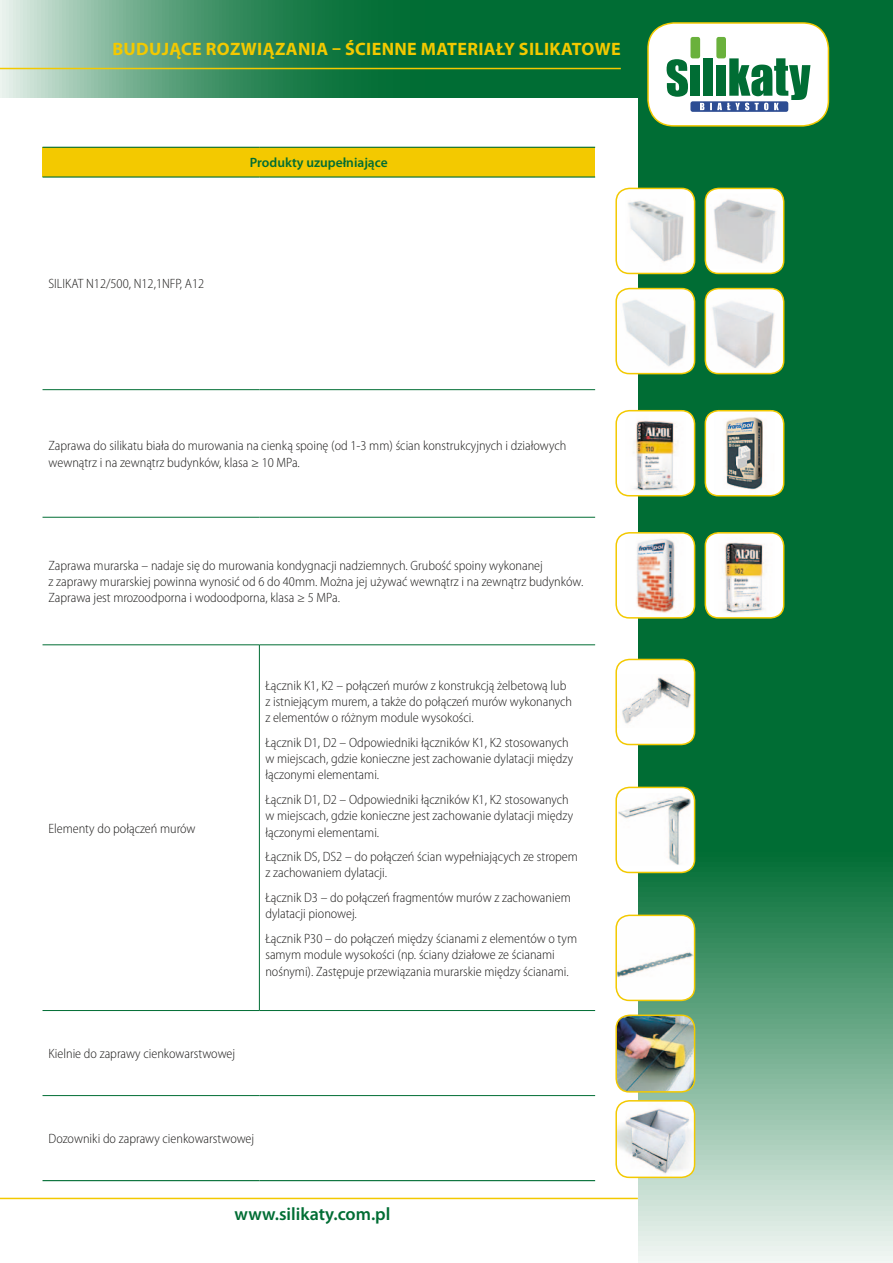
<style>
.page{position:relative;width:893px;height:1263px;background:#fff}
.page>*{position:absolute;margin:0;border:0;box-sizing:border-box;transform-origin:0 0}
.t1{font:700 18px "Myriad Pro";letter-spacing:.02em;color:#f3c900}
.t2{font:600 18px "Myriad Pro";color:#006d34}
.t3{font:300 semi-condensed 13.5px/16.2px "Myriad Pro";color:#1d1c1b}
.t4{font:600 13.5px "Myriad Pro";color:#006d34}
</style>
<div class="page">
<svg style="left:638px;top:98px;width:255px;height:1165px;background:#33895b"></svg>
<svg style="left:0;top:0;width:893px;height:98px;background:#2f8758"></svg>
<hr style="left:0;top:68px;width:621px;height:1px;background:#f3c900">
<div style="left:43px;top:147px;width:552px;height:30px;background:#f3c900"></div>
<hr style="left:43px;top:147px;width:216px;height:1px;background:#006d34">
<hr style="left:259px;top:147px;width:336px;height:1px;background:#006d34">
<hr style="left:43px;top:176px;width:216px;height:2px;background:#006d34">
<hr style="left:259px;top:176px;width:336px;height:2px;background:#006d34">
<hr style="left:43px;top:389px;width:216px;height:1px;background:#006d34">
<hr style="left:259px;top:389px;width:336px;height:1px;background:#006d34">
<hr style="left:43px;top:517px;width:216px;height:1px;background:#006d34">
<hr style="left:259px;top:517px;width:336px;height:1px;background:#006d34">
<hr style="left:43px;top:644px;width:216px;height:1px;background:#006d34">
<hr style="left:43px;top:1010px;width:216px;height:1px;background:#006d34">
<hr style="left:43px;top:1095px;width:216px;height:1px;background:#006d34">
<hr style="left:259px;top:1095px;width:336px;height:1px;background:#006d34">
<hr style="left:43px;top:1180px;width:216px;height:1px;background:#006d34">
<hr style="left:259px;top:1180px;width:336px;height:1px;background:#006d34">
<hr style="left:259px;top:644px;width:336px;height:1px;background:#006d34">
<hr style="left:259px;top:645px;width:1px;height:365px;background:#006d34">
<hr style="left:259px;top:1010px;width:336px;height:1px;background:#006d34">
<div style="left:616px;top:411px;width:79px;height:85px;background:#fff;border-radius:13px"></div>
<img style="left:633px;top:420px;width:43px;height:71px">
<div style="left:615px;top:410px;width:80px;height:86px;border:2px solid #f3c900;border-radius:13px"></div>
<div style="left:616px;top:533px;width:79px;height:85px;background:#fff;border-radius:13px"></div>
<img style="left:636px;top:538px;width:39px;height:75px">
<div style="left:615px;top:532px;width:80px;height:87px;border:2px solid #f3c900;border-radius:13px"></div>
<div style="left:616px;top:659px;width:79px;height:85px;background:#fff;border-radius:13px"></div>
<img style="left:622px;top:677px;width:69px;height:47px">
<div style="left:615px;top:659px;width:80px;height:86px;border:2px solid #f3c900;border-radius:13px"></div>
<img style="left:618px;top:1015px;width:77px;height:77px">
<div style="left:615px;top:1014px;width:80px;height:78px;border:2px solid #f3c900;border-radius:13px"></div>
<img style="left:618px;top:1101px;width:77px;height:76px">
<div style="left:615px;top:1100px;width:80px;height:78px;border:2px solid #f3c900;border-radius:13px"></div>
<div style="left:616px;top:915px;width:79px;height:85px;background:#fff;border-radius:13px"></div>
<img style="left:618px;top:919px;width:77px;height:78px">
<div style="left:615px;top:914px;width:80px;height:87px;border:2px solid #f3c900;border-radius:13px"></div>
<div style="left:616px;top:787px;width:79px;height:85px;background:#fff;border-radius:13px"></div>
<img style="left:618px;top:793px;width:72px;height:72px">
<div style="left:615px;top:787px;width:80px;height:86px;border:2px solid #f3c900;border-radius:13px"></div>
<div style="left:705px;top:411px;width:79px;height:85px;background:#fff;border-radius:13px"></div>
<img style="left:725px;top:417px;width:38px;height:73px">
<div style="left:705px;top:410px;width:79px;height:86px;border:2px solid #f3c900;border-radius:13px"></div>
<div style="left:705px;top:533px;width:79px;height:85px;background:#fff;border-radius:13px"></div>
<img style="left:724px;top:542px;width:42px;height:71px">
<div style="left:705px;top:532px;width:79px;height:87px;border:2px solid #f3c900;border-radius:13px"></div>
<div style="left:648px;top:23px;width:180px;height:103px;background:#fff;border-radius:26px"></div>
<svg style="left:667px;top:37px;width:143px;height:75px"></svg>
<div style="left:647px;top:22px;width:182px;height:105px;border:2px solid #f3c900;border-radius:26px"></div>
<hr style="left:0;top:1198px;width:638px;height:1px;background:#f3c900">
<div style="left:616px;top:188px;width:79px;height:85px;background:#fff;border-radius:13px"></div>
<img style="left:628px;top:201px;width:56px;height:61px">
<div style="left:615px;top:188px;width:80px;height:86px;border:2px solid #f3c900;border-radius:13px"></div>
<img style="left:618px;top:289px;width:77px;height:85px">
<div style="left:615px;top:288px;width:80px;height:86px;border:2px solid #f3c900;border-radius:13px"></div>
<div style="left:705px;top:188px;width:79px;height:85px;background:#fff;border-radius:13px"></div>
<img style="left:705px;top:194px;width:79px;height:74px">
<div style="left:705px;top:188px;width:79px;height:86px;border:2px solid #f3c900;border-radius:13px"></div>
<img style="left:707px;top:289px;width:73px;height:85px">
<div style="left:705px;top:288px;width:79px;height:86px;border:2px solid #f3c900;border-radius:13px"></div>
<h1 class="t1" style="left:112px;top:37px;width:510px">BUDUJĄCE ROZWIĄZANIA – ŚCIENNE MATERIAŁY SILIKATOWE</h1>
<p class="t3" style="left:49px;top:276px;width:157px">SILIKAT N12/500, N12,1NFP, A12</p>
<p class="t4" style="left:250px;top:154px;width:139px">Produkty uzupełniające</p>
<p class="t3" style="left:49px;top:438px;width:519px">Zaprawa do silikatu biała do murowania na cienką spoinę (od 1-3 mm) ścian konstrukcyjnych i działowych wewnątrz i na zewnątrz budynków, klasa ≥ 10 MPa.</p>
<p class="t3" style="left:49px;top:557px;width:536px">Zaprawa murarska – nadaje się do murowania kondygnacji nadziemnych. Grubość spoiny wykonanej<br>z zaprawy murarskiej powinna wynosić od 6 do 40mm. Można jej używać wewnątrz i na zewnątrz budynków.<br>Zaprawa jest mrozoodporna i wodoodporna, klasa ≥ 5 MPa.</p>
<p class="t3" style="left:49px;top:820px;width:149px">Elementy do połączeń murów</p>
<p class="t3" style="left:49px;top:1046px;width:188px">Kielnie do zaprawy cienkowarstwowej</p>
<p class="t3" style="left:265px;top:678px;width:308px">Łącznik K1, K2 – połączeń murów z konstrukcją żelbetową lub z istniejącym murem, a także do połączeń murów wykonanych z elementów o różnym module wysokości.</p>
<p class="t3" style="left:265px;top:735px;width:309px">Łącznik D1, D2 – Odpowiedniki łączników K1, K2 stosowanych w miejscach, gdzie konieczne jest zachowanie dylatacji między łączonymi elementami.</p>
<p class="t3" style="left:265px;top:792px;width:309px">Łącznik D1, D2 – Odpowiedniki łączników K1, K2 stosowanych w miejscach, gdzie konieczne jest zachowanie dylatacji między łączonymi elementami.</p>
<p class="t3" style="left:265px;top:849px;width:314px">Łącznik DS, DS2 – do połączeń ścian wypełniających ze stropem z zachowaniem dylatacji.</p>
<p class="t3" style="left:265px;top:890px;width:307px">Łącznik D3 – do połączeń fragmentów murów z zachowaniem dylatacji pionowej.</p>
<p class="t3" style="left:265px;top:931px;width:313px">Łącznik P30 – do połączeń między ścianami z elementów o tym samym module wysokości (np. ściany działowe ze ścianami nośnymi). Zastępuje przewiązania murarskie między ścianami.</p>
<p class="t3" style="left:49px;top:1131px;width:207px">Dozowniki do zaprawy cienkowarstwowej</p>
<h1 class="t2" style="left:235px;top:1203px;width:157px">www.silikaty.com.pl</h1>
</div>
